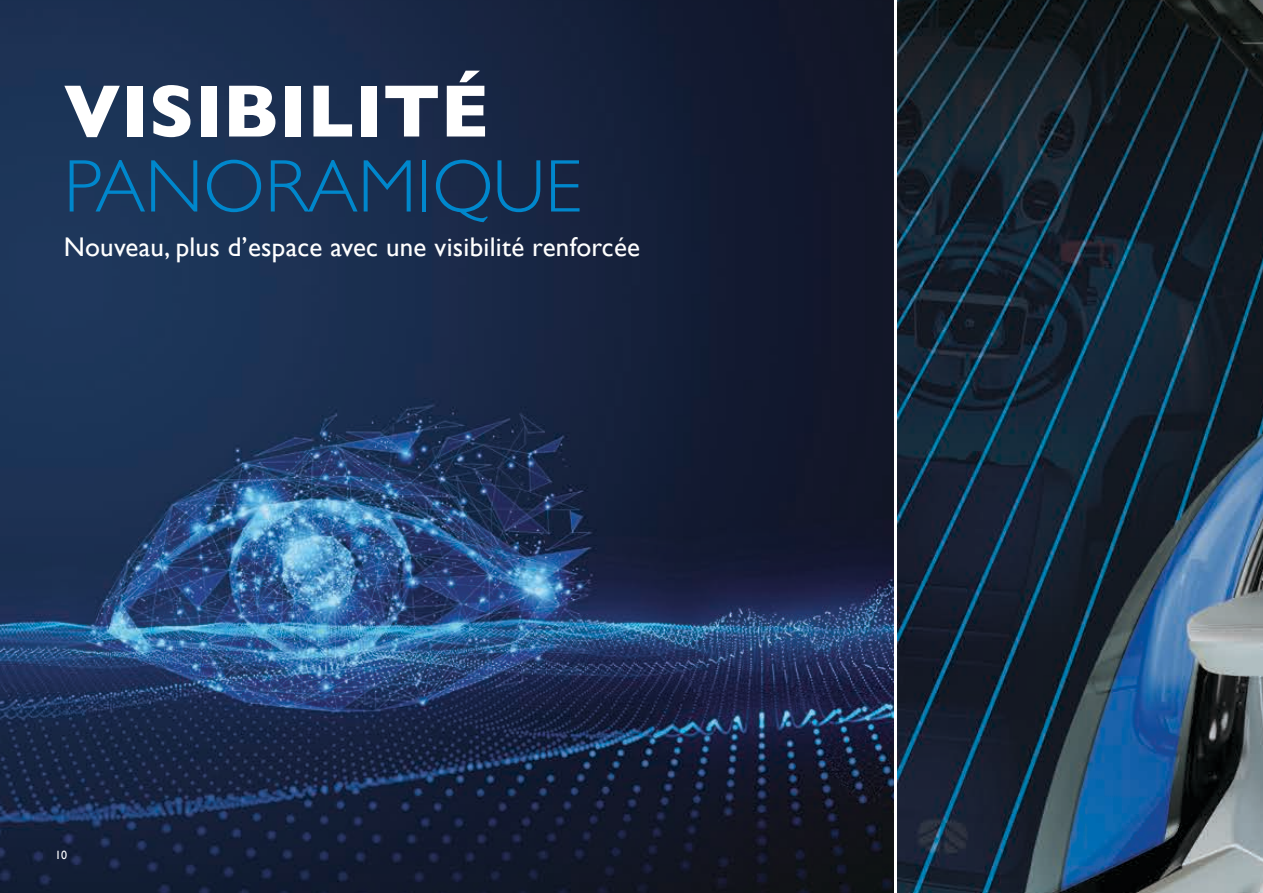
<style>
.page{position:relative;width:1263px;height:893px;background:#fff}
.page>*{position:absolute;margin:0;border:0;box-sizing:border-box;transform-origin:0 0}
.t1{font:300 75px "Gill Sans";color:#0087cc}
.t2{font:700 75px "Gill Sans";color:#fff}
.t3{font:27px "Gill Sans";letter-spacing:.01em;color:#fff}
.t4{font:12px "Gill Sans";color:#fff}
</style>
<div class="page">
<img style="left:0;top:0;width:893px;height:893px">
<img style="left:897px;top:0;width:366px;height:893px">
<h1 class="t2" style="left:64px;top:52px;width:427px">VISIBILITÉ</h1>
<h1 class="t1" style="left:64px;top:128px;width:519px">PANORAMIQUE</h1>
<p class="t3" style="left:64px;top:231px;width:578px">Nouveau, plus d’espace avec une visibilité renforcée</p>
<p class="t4" style="left:55px;top:848px;width:13px">10</p>
</div>
